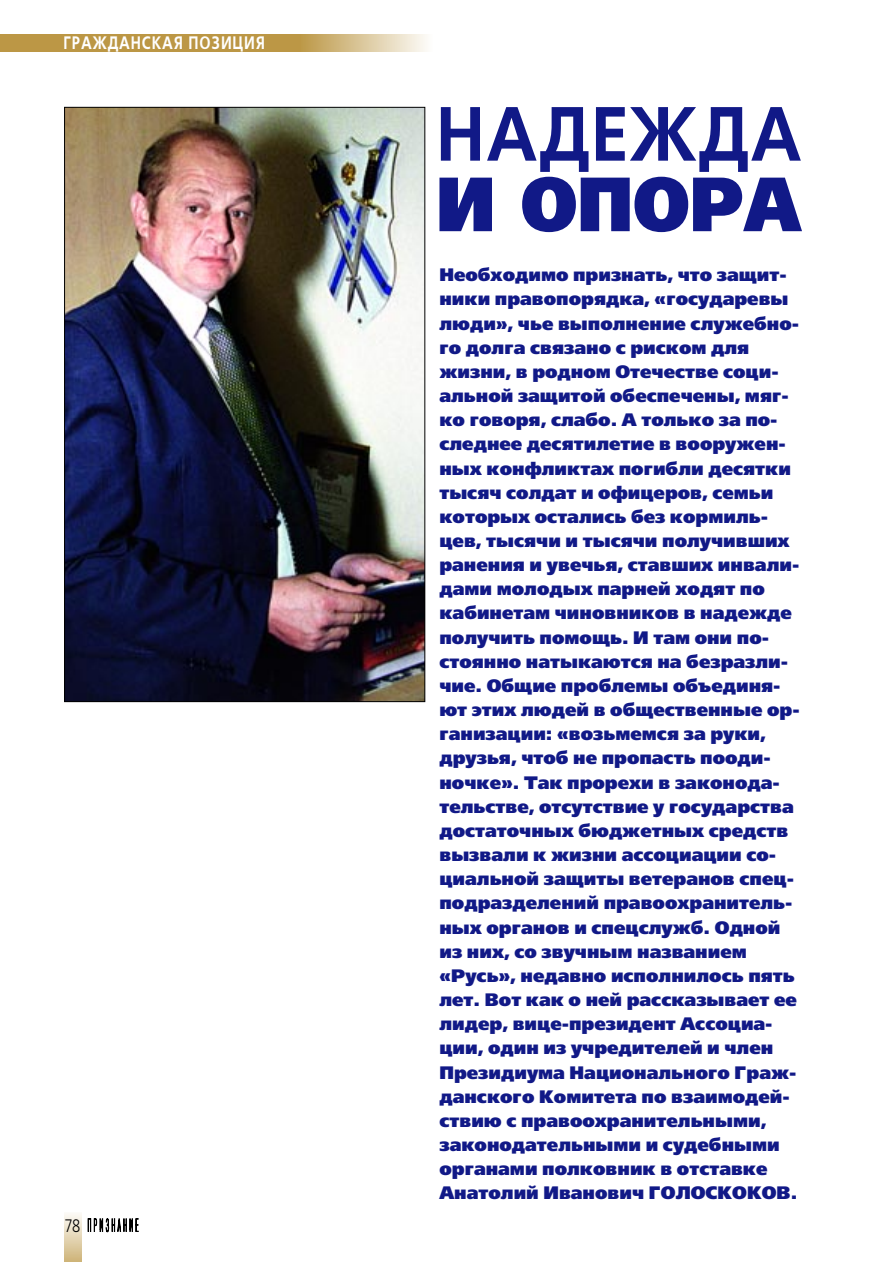
<style>
.page{position:relative;width:893px;height:1262px;background:#fff}
.page>*{position:absolute;margin:0;border:0;box-sizing:border-box;transform-origin:0 0}
.t1{font:700 76.5px "Free Set C";letter-spacing:.02em;color:#111987;scale:.9 1}
.t2{font:76.5px "Free Set Black C";color:#111987;scale:.9 1}
.t3{font:18px/24.2px "Free Set Black C";color:#111987}
.t4{font:700 18px "Free Set C";letter-spacing:.06em;color:#fff;scale:.8 1}
.t5{font:18px "Free Set C";color:#000;scale:.8 1}
</style>
<div class="page">
<svg style="left:300px;top:34px;width:126px;height:17px"></svg>
<div style="left:0;top:34px;width:300px;height:17px;background:#bc9745"></div>
<svg style="left:64px;top:1214px;width:17px;height:48px"></svg>
<svg style="left:88px;top:1218px;width:50px;height:13px"></svg>
<img style="left:66px;top:109px;width:357px;height:590px">
<p class="t4" style="left:64px;top:35px;width:253px">ГРАЖДАНСКАЯ ПОЗИЦИЯ</p>
<p class="t5" style="left:65px;top:1217px;width:21px">78</p>
<h1 class="t1" style="left:436px;top:100px;width:408px">НАДЕЖДА</h1>
<h1 class="t2" style="left:436px;top:171px;width:407px">И ОПОРА</h1>
<p class="t3" style="left:439px;top:264px;width:362px">Необходимо признать, что защит&shy;ники правопорядка, «государевы люди», чье выполнение служебно&shy;го долга связано с риском для жизни, в родном Отечестве соци&shy;альной защитой обеспечены, мяг&shy;ко говоря, слабо. А только за по&shy;следнее десятилетие в вооружен&shy;ных конфликтах погибли десятки тысяч солдат и офицеров, семьи которых остались без кормиль&shy;цев, тысячи и тысячи получивших ранения и увечья, ставших инвали&shy;дами молодых парней ходят по кабинетам чиновников в надежде получить помощь. И там они по&shy;стоянно натыкаются на безразли&shy;чие. Общие проблемы объединя&shy;ют этих людей в общественные ор&shy;ганизации: «возьмемся за руки, друзья, чтоб не пропасть пооди&shy;ночке». Так прорехи в законода&shy;тельстве, отсутствие у государства достаточных бюджетных средств вызвали к жизни ассоциации со&shy;циальной защиты ветеранов спец&shy;подразделений правоохранитель&shy;ных органов и спецслужб. Одной из них, со звучным названием «Русь», недавно исполнилось пять лет. Вот как о ней рассказывает ее лидер, вице-президент Ассоциа&shy;ции, один из учредителей и член<br>Президиума Национального Граж&shy;данского Комитета по взаимодей&shy;ствию с правоохранительными, законодательными и судебными органами полковник в отставке<br>Анатолий Иванович ГОЛОСКОКОВ.</p>
</div>
